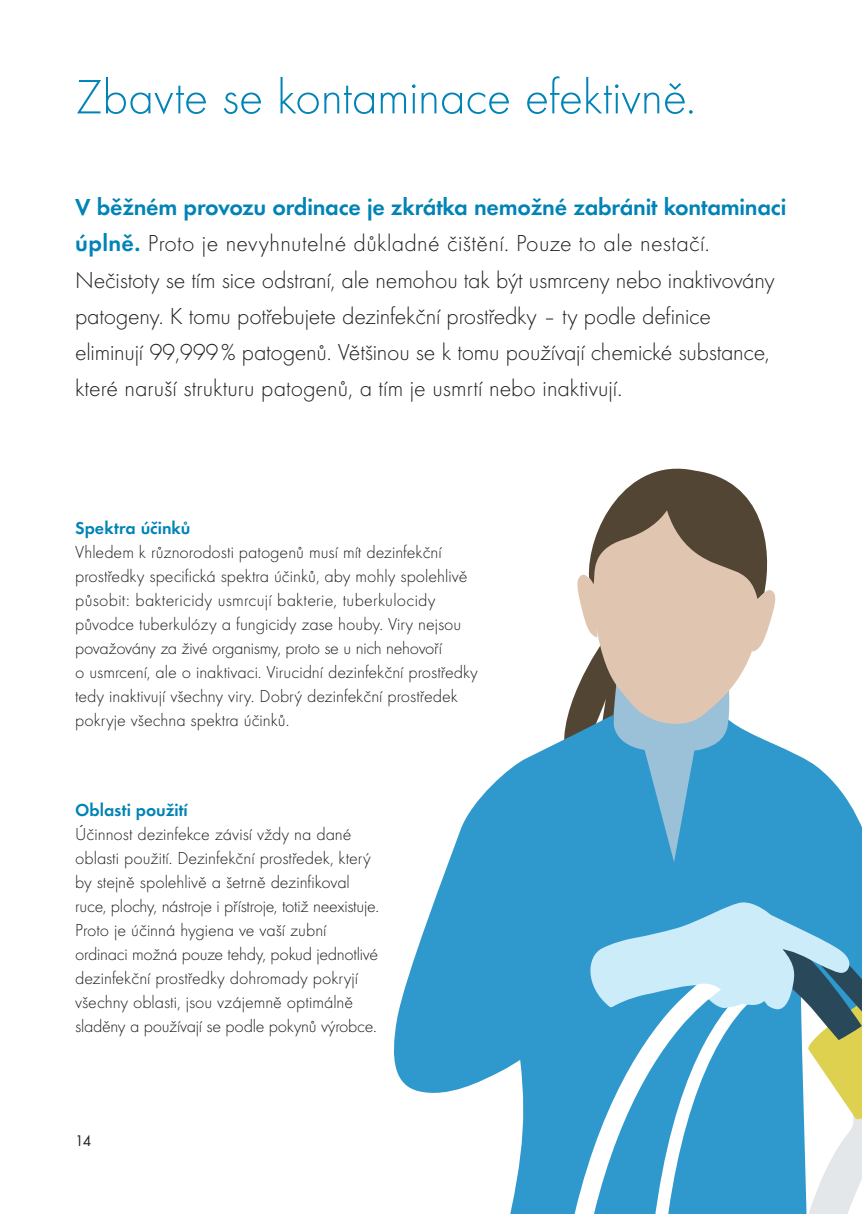
<style>
.page{position:relative;width:862px;height:1214px;background:#fff}
.page>*{position:absolute;margin:0;border:0;box-sizing:border-box;transform-origin:0 0}
.t1{font:300 50px "Futura";letter-spacing:-.005em;color:#0083b6}
.t2{font:300 24px/36px "Futura";letter-spacing:-.01em;color:#231f20}
.t3{font:24px "Futura Dem";letter-spacing:-.01em;color:#0083b6}
.t4{font:300 18px/24px "Futura";color:#231f20}
.t5{font:18px "Futura Dem";color:#0083b6}
.t6{font:16px "Futura Boo";color:#231f20;scale:.96 1}
.s1{font-family:"Futura Dem";font-weight:400;color:#0083b6}
</style>
<div class="page">
<svg style="left:394px;top:746px;width:468px;height:467px;fill:#2f99cd"></svg>
<svg style="left:548px;top:468px;width:230px;height:412px"></svg>
<svg style="left:561px;top:901px;width:301px;height:312px;background:#72b6d4"></svg>
<h1 class="t1" style="left:75px;top:65px;width:622px">Zbavte se kontaminace efektivně.</h1>
<h2 class="t3" style="left:75px;top:190px;width:712px">V běžném provozu ordinace je zkrátka nemožné zabránit kontaminaci</h2>
<p class="t2" style="left:75px;top:225px;width:701px"><span class="s1">úplně.</span> Proto je nevyhnutelné důkladné čištění. Pouze to ale nestačí.<br>Nečistoty se tím sice odstraní, ale nemohou tak být usmrceny nebo inaktivovány patogeny. K tomu potřebujete dezinfekční prostředky – ty podle definice eliminují 99,999% patogenů. Většinou se k tomu používají chemické substance, které naruší strukturu patogenů, a tím je usmrtí nebo inaktivují.</p>
<p class="t5" style="left:75px;top:514px;width:117px">Spektra účinků</p>
<p class="t4" style="left:75px;top:539px;width:404px">Vhledem k různorodosti patogenů musí mít dezinfekční prostředky specifická spektra účinků, aby mohly spolehlivě působit: baktericidy usmrcují bakterie, tuberkulocidy původce tuberkulózy a fungicidy zase houby. Viry nejsou považovány za živé organismy, proto se u nich nehovoří<br>o usmrcení, ale o inaktivaci. Virucidní dezinfekční prostředky tedy inaktivují všechny viry. Dobrý dezinfekční prostředek pokryje všechna spektra účinků.</p>
<p class="t5" style="left:75px;top:796px;width:114px">Oblasti použití</p>
<p class="t4" style="left:75px;top:821px;width:305px">Účinnost dezinfekce závisí vždy na dané oblasti použití. Dezinfekční prostředek, který by stejně spolehlivě a šetrně dezinfikoval ruce, plochy, nástroje i přístroje, totiž neexistuje.<br>Proto je účinná hygiena ve vaší zubní ordinaci možná pouze tehdy, pokud jednotlivé dezinfekční prostředky dohromady pokryjí všechny oblasti, jsou vzájemně optimálně sladěny a používají se podle pokynů výrobce.</p>
<p class="t6" style="left:75px;top:1129px;width:18px">14</p>
</div>
